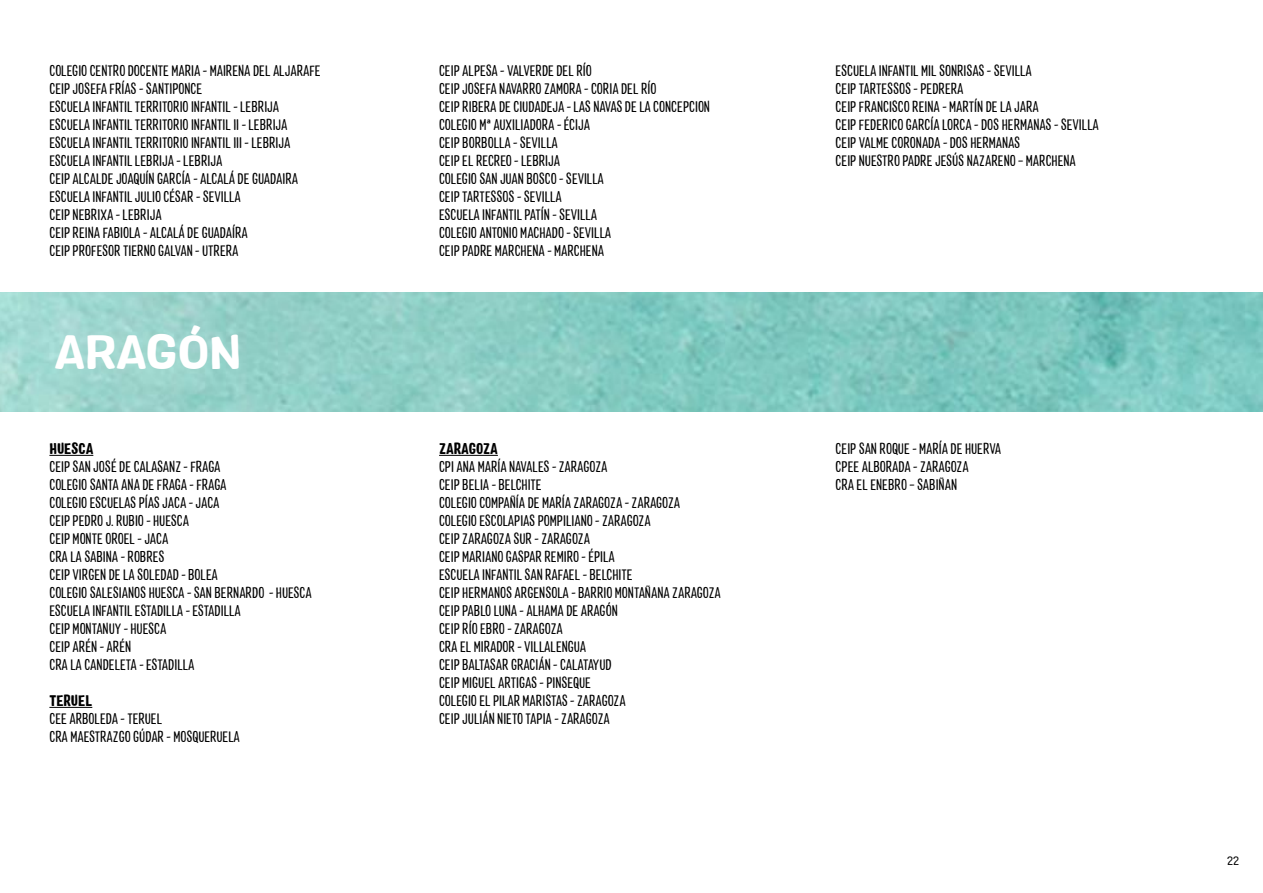
<style>
.page{position:relative;width:1263px;height:893px;background:#fff}
.page>*{position:absolute;margin:0;border:0;box-sizing:border-box;transform-origin:0 0}
.t1{font:45px "Colby St Bld";color:#fff}
.t2{font:condensed 15px/18px "Colby";color:#000}
.t3{font:900 condensed 15px "Colby";color:#000}
.t4{font:12px "Colby St Reg";color:#000}
</style>
<div class="page">
<img style="left:0;top:292px;width:1263px;height:120px">
<hr style="left:49px;top:455px;width:44px;height:1px;background:#000">
<hr style="left:49px;top:707px;width:43px;height:1px;background:#000">
<hr style="left:439px;top:455px;width:59px;height:1px;background:#000">
<p class="t2" style="left:49px;top:62px;width:273px">COLEGIO CENTRO DOCENTE MARIA - MAIRENA DEL ALJARAFE CEIP JOSEFA FRÍAS - SANTIPONCE<br>ESCUELA INFANTIL TERRITORIO INFANTIL - LEBRIJA ESCUELA INFANTIL TERRITORIO INFANTIL II - LEBRIJA ESCUELA INFANTIL TERRITORIO INFANTIL III - LEBRIJA ESCUELA INFANTIL LEBRIJA - LEBRIJA<br>CEIP ALCALDE JOAQUÍN GARCÍA - ALCALÁ DE GUADAIRA ESCUELA INFANTIL JULIO CÉSAR - SEVILLA<br>CEIP NEBRIXA - LEBRIJA<br>CEIP REINA FABIOLA - ALCALÁ DE GUADAÍRA<br>CEIP PROFESOR TIERNO GALVAN - UTRERA</p>
<p class="t2" style="left:439px;top:62px;width:272px">CEIP ALPESA - VALVERDE DEL RÍO<br>CEIP JOSEFA NAVARRO ZAMORA - CORIA DEL RÍO<br>CEIP RIBERA DE CIUDADEJA - LAS NAVAS DE LA CONCEPCION<br>COLEGIO Mª AUXILIADORA - ÉCIJA<br>CEIP BORBOLLA - SEVILLA<br>CEIP EL RECREO - LEBRIJA<br>COLEGIO SAN JUAN BOSCO - SEVILLA<br>CEIP TARTESSOS - SEVILLA<br>ESCUELA INFANTIL PATÍN - SEVILLA<br>COLEGIO ANTONIO MACHADO - SEVILLA<br>CEIP PADRE MARCHENA - MARCHENA</p>
<p class="t2" style="left:836px;top:62px;width:265px">ESCUELA INFANTIL MIL SONRISAS - SEVILLA<br>CEIP TARTESSOS - PEDRERA<br>CEIP FRANCISCO REINA - MARTÍN DE LA JARA<br>CEIP FEDERICO GARCÍA LORCA - DOS HERMANAS - SEVILLA CEIP VALME CORONADA - DOS HERMANAS<br>CEIP NUESTRO PADRE JESÚS NAZARENO – MARCHENA</p>
<h1 class="t1" style="left:54px;top:324px;width:188px">ARAGÓN</h1>
<p class="t3" style="left:49px;top:440px;width:45px">HUESCA</p>
<p class="t2" style="left:49px;top:458px;width:264px">CEIP SAN JOSÉ DE CALASANZ - FRAGA<br>COLEGIO SANTA ANA DE FRAGA - FRAGA<br>COLEGIO ESCUELAS PÍAS JACA - JACA<br>CEIP PEDRO J. RUBIO - HUESCA<br>CEIP MONTE OROEL - JACA<br>CRA LA SABINA - ROBRES<br>CEIP VIRGEN DE LA SOLEDAD - BOLEA<br>COLEGIO SALESIANOS HUESCA - SAN BERNARDO - HUESCA<br>ESCUELA INFANTIL ESTADILLA - ESTADILLA<br>CEIP MONTANUY - HUESCA<br>CEIP ARÉN - ARÉN<br>CRA LA CANDELETA - ESTADILLA</p>
<p class="t3" style="left:49px;top:692px;width:44px">TERUEL</p>
<p class="t2" style="left:49px;top:710px;width:192px">CEE ARBOLEDA - TERUEL<br>CRA MAESTRAZGO GÚDAR - MOSQUERUELA</p>
<p class="t3" style="left:439px;top:440px;width:60px">ZARAGOZA</p>
<p class="t2" style="left:439px;top:458px;width:283px">CPI ANA MARÍA NAVALES - ZARAGOZA<br>CEIP BELIA - BELCHITE<br>COLEGIO COMPAÑÍA DE MARÍA ZARAGOZA - ZARAGOZA COLEGIO ESCOLAPIAS POMPILIANO - ZARAGOZA<br>CEIP ZARAGOZA SUR - ZARAGOZA<br>CEIP MARIANO GASPAR REMIRO - ÉPILA<br>ESCUELA INFANTIL SAN RAFAEL - BELCHITE<br>CEIP HERMANOS ARGENSOLA - BARRIO MONTAÑANA ZARAGOZA CEIP PABLO LUNA - ALHAMA DE ARAGÓN<br>CEIP RÍO EBRO - ZARAGOZA<br>CRA EL MIRADOR - VILLALENGUA<br>CEIP BALTASAR GRACIÁN - CALATAYUD<br>CEIP MIGUEL ARTIGAS - PINSEQUE<br>COLEGIO EL PILAR MARISTAS - ZARAGOZA<br>CEIP JULIÁN NIETO TAPIA - ZARAGOZA</p>
<p class="t2" style="left:836px;top:440px;width:167px">CEIP SAN ROQUE - MARÍA DE HUERVA<br>CPEE ALBORADA - ZARAGOZA<br>CRA EL ENEBRO – SABIÑAN</p>
<p class="t4" style="left:1227px;top:853px;width:13px">22</p>
</div>
